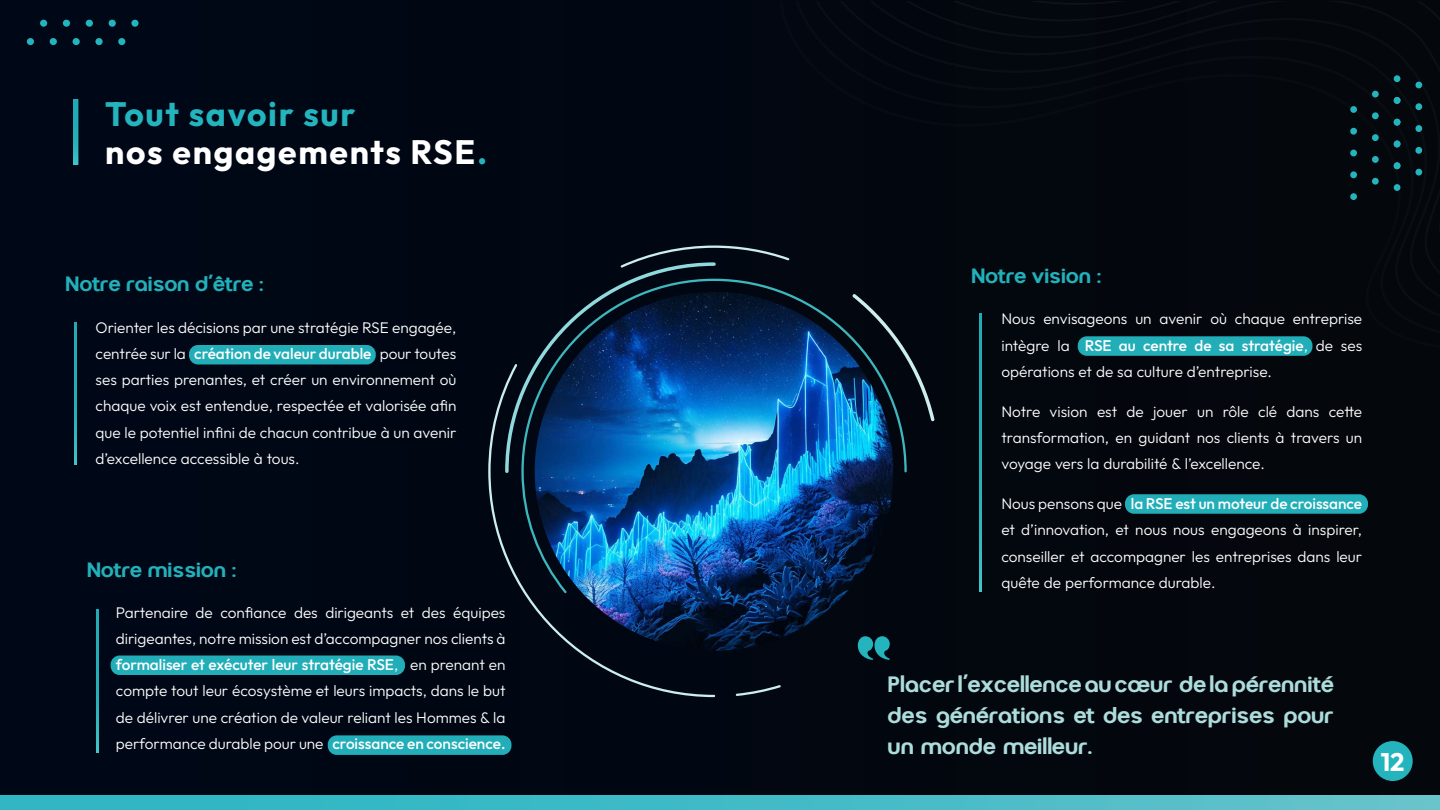
<style>
.page{position:relative;width:1440px;height:810px;background:#010713}
.page>*{position:absolute;margin:0;border:0;box-sizing:border-box;transform-origin:0 0}
.t1{font:700 33.75px/38.2px "Outfit";letter-spacing:.05em;color:#fff}
.t2{font:700 25.35px "Outfit";color:#fff}
.t3{font:700 21.75px/30.8px "Gucina";color:#addcdd;text-align:justify}
.t4{font:700 20.25px "Gucina";color:#22b1bb}
.t5{font:300 15.38px/26.2px "Outfit";color:#fff;text-align:justify}
.s1{color:#23b4be}
.s2{font-weight:500}
</style>
<div class="page">
<svg style="left:0;top:796px;width:1440px;height:14px;background:#44bbc6"></svg>
<svg style="left:909px;top:2px;width:531px;height:349px"></svg>
<div style="left:40px;top:20px;width:7px;height:7px;background:#23b4be;border-radius:4px"></div>
<svg style="left:63px;top:20px;width:53px;height:7px"></svg>
<div style="left:131px;top:20px;width:8px;height:7px;background:#23b4be;border-radius:4px"></div>
<div style="left:27px;top:38px;width:7px;height:7px;background:#23b4be;border-radius:50%"></div>
<svg style="left:50px;top:38px;width:53px;height:7px"></svg>
<div style="left:118px;top:38px;width:7px;height:7px;background:#23b4be;border-radius:4px"></div>
<div style="left:1394px;top:184px;width:6px;height:7px;background:#23b4be;border-radius:3px"></div>
<div style="left:1415px;top:169px;width:7px;height:7px;background:#23b4be;border-radius:3px"></div>
<svg style="left:1415px;top:103px;width:7px;height:51px"></svg>
<div style="left:1415px;top:82px;width:7px;height:6px;background:#23b4be;border-radius:50%"></div>
<svg style="left:1394px;top:97px;width:6px;height:72px"></svg>
<div style="left:1394px;top:75px;width:6px;height:7px;background:#23b4be;border-radius:50%"></div>
<div style="left:1350px;top:193px;width:7px;height:7px;background:#23b4be;border-radius:3px"></div>
<svg style="left:1350px;top:128px;width:7px;height:50px"></svg>
<div style="left:1350px;top:106px;width:7px;height:7px;background:#23b4be;border-radius:3px"></div>
<div style="left:1372px;top:178px;width:7px;height:7px;background:#23b4be;border-radius:3px"></div>
<svg style="left:1372px;top:112px;width:7px;height:51px"></svg>
<div style="left:1372px;top:91px;width:7px;height:6px;background:#23b4be;border-radius:50%"></div>
<svg style="left:75px;top:101px;width:1px;height:62px"></svg>
<svg style="left:735px;top:685px;width:46px;height:11px"></svg>
<svg style="left:849px;top:291px;width:85px;height:133px"></svg>
<svg style="left:536px;top:246px;width:255px;height:116px"></svg>
<svg style="left:488px;top:362px;width:228px;height:335px"></svg>
<img style="left:535px;top:292px;width:358px;height:359px;border-radius:179px">
<svg style="left:74px;top:322px;width:2px;height:143px"></svg>
<svg style="left:980px;top:314px;width:2px;height:278px"></svg>
<svg style="left:858px;top:636px;width:32px;height:24px"></svg>
<svg style="left:96px;top:610px;width:2px;height:142px"></svg>
<div style="left:1373px;top:741px;width:40px;height:40px;background:#23b4be;border-radius:50%"></div>
<div style="left:189px;top:345px;width:187px;height:19px;background:#23b4be;border-radius:9px"></div>
<div style="left:328px;top:735px;width:184px;height:20px;background:#23b4be;border-radius:9px"></div>
<div style="left:111px;top:656px;width:294px;height:19px;background:#23b4be;border-radius:9px"></div>
<div style="left:1078px;top:336px;width:234px;height:20px;background:#23b4be;border-radius:9px"></div>
<div style="left:1125px;top:494px;width:243px;height:20px;background:#23b4be;border-radius:9px"></div>
<h1 class="t1" style="left:105px;top:96px;width:384px"><span class="s1">Tout savoir sur<br></span>nos engagements RSE<span class="s1">.</span></h1>
<h3 class="t4" style="left:65px;top:272px;width:201px">Notre raison d’être :</h3>
<h3 class="t4" style="left:971px;top:263px;width:133px">Notre vision :</h3>
<p class="t5" style="left:96px;top:314px;width:362px">Orienter les décisions par une stratégie RSE engagée, centrée sur la <span class="s2">création de valeur durable</span> pour toutes ses parties prenantes, et créer un environnement où chaque voix est entendue, respectée et valorisée afin que le potentiel infini de chacun contribue à un avenir d’excellence accessible à tous.</p>
<h3 class="t4" style="left:87px;top:558px;width:152px">Notre mission :</h3>
<p class="t5" style="left:116px;top:600px;width:391px">Partenaire de confiance des dirigeants et des équipes dirigeantes, notre mission est d’accompagner nos clients à <span class="s2">formaliser et exécuter leur stratégie RSE</span>, en prenant en compte tout leur écosystème et leurs impacts, dans le but de délivrer une création de valeur reliant les Hommes &amp; la performance durable pour une <span class="s2">croissance en conscience.</span></p>
<p class="t5" style="left:1001px;top:306px;width:362px">Nous envisageons un avenir où chaque entreprise intègre la <span class="s2">RSE au centre de sa stratégie</span>, de ses opérations et de sa culture d’entreprise.</p>
<p class="t5" style="left:1001px;top:399px;width:362px">Notre vision est de jouer un rôle clé dans cette transformation, en guidant nos clients à travers un voyage vers la durabilité &amp; l’excellence.</p>
<p class="t5" style="left:1001px;top:491px;width:362px">Nous pensons que <span class="s2">la RSE est un moteur de croissance </span>et d’innovation, et nous nous engageons à inspirer, conseiller et accompagner les entreprises dans leur quête de performance durable.</p>
<h3 class="t3" style="left:888px;top:669px;width:448px">Placer l’excellence au cœur de la pérennité des générations et des entreprises pour un monde meilleur.</h3>
<h2 class="t2" style="left:1381px;top:745px;width:25px">12</h2>
</div>
